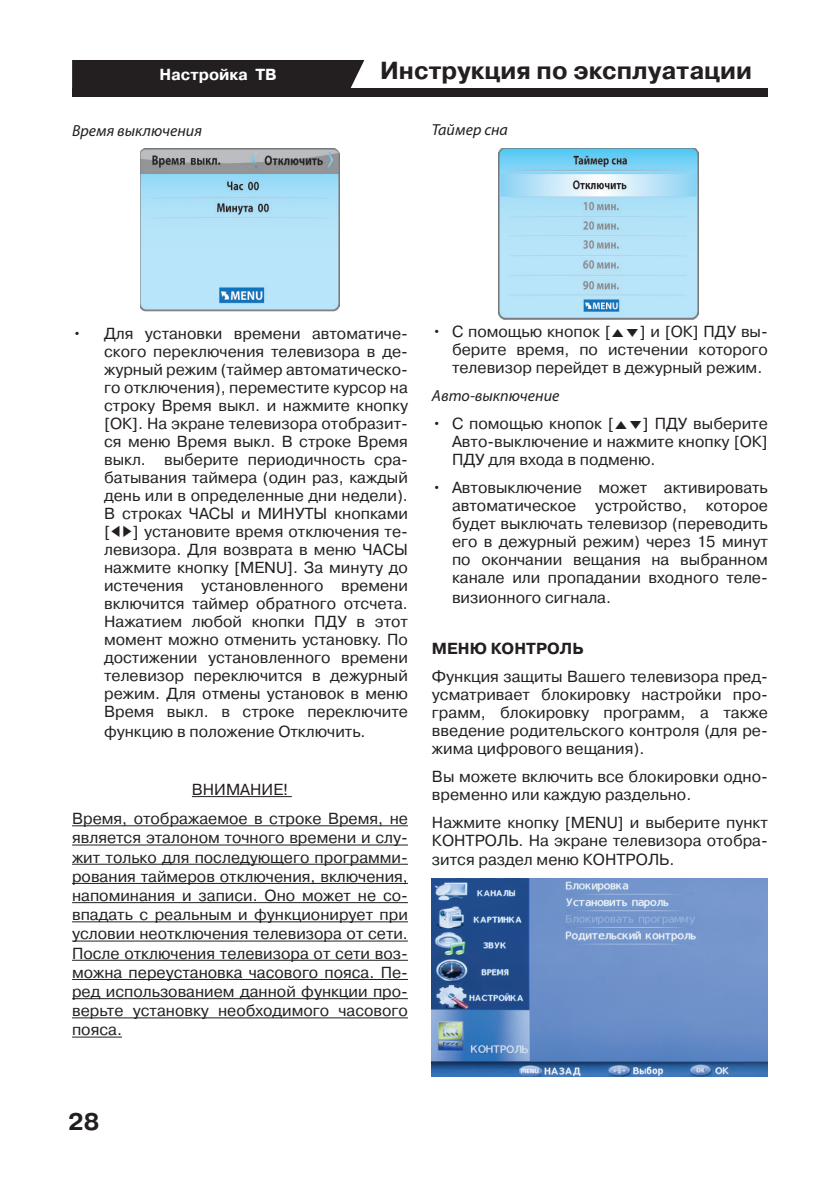
<style>
.page{position:relative;width:840px;height:1191px;background:#fff}
.page>*{position:absolute;margin:0;border:0;box-sizing:border-box;transform-origin:0 0}
.t1{font:700 24.6px "Pragmatica C";color:#231f20}
.t2{font:700 24px "Pragmatica C";color:#231f20}
.Text{font:16px/19.2px "Pragmatica C";color:#231f20;text-align:justify}
.Spisok_1-100{font:16px/18px "Pragmatica C";color:#231f20;text-align:justify}
.Spisok_-__a__a{font:16px/18.2px "Pragmatica C";color:#231f20;text-align:justify}
.Text-2{font:italic 16px "Myriad Pro";color:#231f20}
.Spisok_-__a__a-2{font:700 16px "Pragmatica C";color:#231f20}
.Text-3{font:700 16px "Pragmatica C";color:#fff}
.s1{font-style:italic}
</style>
<div class="page">
<div style="left:72px;top:88px;width:695px;height:8px;background:#231f20"></div>
<div style="left:72px;top:60px;width:292px;height:28px;background:#231f20"></div>
<hr style="left:192px;top:796px;width:100px;height:1px;background:#231f20">
<hr style="left:72px;top:825px;width:336px;height:1px;background:#231f20">
<hr style="left:72px;top:844px;width:336px;height:1px;background:#231f20">
<hr style="left:72px;top:864px;width:336px;height:1px;background:#231f20">
<hr style="left:72px;top:883px;width:336px;height:1px;background:#231f20">
<hr style="left:72px;top:902px;width:336px;height:1px;background:#231f20">
<hr style="left:72px;top:921px;width:336px;height:1px;background:#231f20">
<hr style="left:72px;top:940px;width:336px;height:1px;background:#231f20">
<hr style="left:72px;top:960px;width:336px;height:1px;background:#231f20">
<hr style="left:72px;top:979px;width:336px;height:1px;background:#231f20">
<hr style="left:72px;top:998px;width:336px;height:1px;background:#231f20">
<hr style="left:72px;top:1017px;width:336px;height:1px;background:#231f20">
<hr style="left:72px;top:1036px;width:50px;height:1px;background:#231f20">
<img style="left:140px;top:149px;width:199px;height:162px">
<img style="left:498px;top:148px;width:200px;height:171px">
<img style="left:432px;top:878px;width:335px;height:199px">
<p class="Text-3" style="left:159px;top:66px;width:119px">Настройка ТВ</p>
<p class="Text-2" style="left:72px;top:120px;width:131px">Время выключения</p>
<h1 class="t1" style="left:380px;top:57px;width:373px">Инструкция по эксплуатации</h1>
<p class="Text-2" style="left:432px;top:120px;width:77px">Таймер сна</p>
<p class="Spisok_1-100" style="left:104px;top:325px;width:305px;text-indent:-32px"><span class="s1">•</span> Для установки времени автоматиче&shy;ского переключения телевизора в де&shy;журный режим (таймер автоматическо&shy;го отключения), переместите курсор на строку Время выкл. и нажмите кнопку [ОК]. На экране телевизора отобразит&shy;ся меню Время выкл. В строке Время выкл. выберите периодичность сра&shy;батывания таймера (один раз, каждый день или в определенные дни недели).<br>В строках ЧАСЫ и МИНУТЫ кнопками [</p>
<p class="Spisok_1-100" style="left:104px;top:523px;width:305px;text-indent:29px">] установите время отключения те&shy;левизора. Для возврата в меню ЧАСЫ нажмите кнопку [MENU]. За минуту до истечения установленного времени включится таймер обратного отсчета.<br>Нажатием любой кнопки ПДУ в этот момент можно отменить установку. По достижении установленного времени телевизор переключится в дежурный режим. Для отмены установок в меню Время выкл. в строке переключите функцию в положение Отключить.</p>
<p class="Text" style="left:192px;top:780px;width:98px">ВНИМАНИЕ!</p>
<p class="Text" style="left:72px;top:809px;width:337px">Время, отображаемое в строке Время, не является эталоном точного времени и слу&shy;жит только для последующего программи&shy;рования таймеров отключения, включения, напоминания и записи. Оно может не со&shy;впадать с реальным и функционирует при условии неотключения телевизора от сети.<br>После отключения телевизора от сети воз&shy;можна переустановка часового пояса. Пе&shy;ред использованием данной функции про&shy;верьте установку необходимого часового пояса.</p>
<p class="Spisok_-__a__a" style="left:452px;top:323px;width:317px;text-indent:188px">] и [ОК] ПДУ вы&shy;берите время, по истечении которого телевизор перейдет в дежурный режим.</p>
<p class="Text-2" style="left:432px;top:386px;width:129px">Авто-выкпючение</p>
<p class="Spisok_-__a__a" style="left:432px;top:415px;width:183px"><span class="s1">•</span> С помощью кнопок [</p>
<p class="Spisok_-__a__a" style="left:432px;top:323px;width:180px"><span class="s1">•</span> С помощью кнопок [</p>
<p class="Spisok_-__a__a" style="left:452px;top:415px;width:317px;text-indent:191px">] ПДУ выберите Авто-выключение и нажмите кнопку [ОК] ПДУ для входа в подменю.</p>
<p class="Spisok_-__a__a" style="left:452px;top:479px;width:317px;text-indent:-20px"><span class="s1">•</span> Автовыключение может активировать автоматическое устройство, которое будет выключать телевизор (переводить его в дежурный режим) через 15 минут по окончании вещания на выбранном канале или пропадании входного теле&shy;визионного сигнала.</p>
<p class="Spisok_-__a__a-2" style="left:432px;top:640px;width:153px">МЕНЮ КОНТРОЛЬ</p>
<p class="Text" style="left:432px;top:667px;width:337px;line-height:18px">Функция защиты Вашего телевизора пред&shy;усматривает блокировку настройки про&shy;грамм, блокировку программ, а также введение родительского контроля (для ре&shy;жима цифрового вещания).</p>
<p class="Text" style="left:432px;top:767px;width:337px;line-height:18px">Вы можете включить все блокировки одно&shy;временно или каждую раздельно.</p>
<p class="Text" style="left:432px;top:813px;width:337px;line-height:18.6px">Нажмите кнопку [MENU] и выберите пункт КОНТРОЛЬ. На экране телевизора отобра&shy;зится раздел меню КОНТРОЛЬ.</p>
<h2 class="t2" style="left:68px;top:1108px;width:33px">28</h2>
</div>
